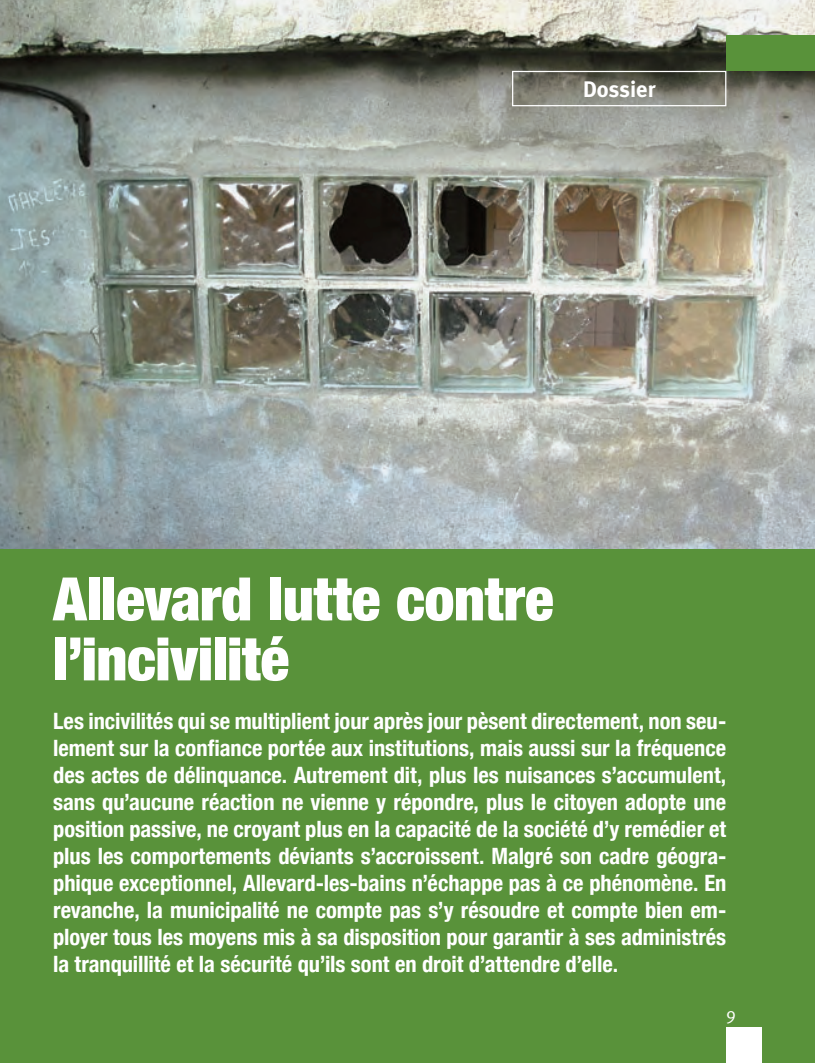
<style>
.page{position:relative;width:815px;height:1063px;background:#fff}
.page>*{position:absolute;margin:0;border:0;box-sizing:border-box;transform-origin:0 0}
.t1{font:900 condensed 60px/60px "Helvetica Neue";letter-spacing:-.01em;color:#fff}
.t2{font:700 condensed 22.5px/27px "Helvetica Neue";color:#fff;text-align:justify}
.t3{font:700 22.5px "Meta Plus";color:#fff}
.t4{font:17.5px "Meta Plus Normal";color:#fff}
</style>
<div class="page">
<img style="left:0;top:0;width:815px;height:549px">
<div style="left:0;top:549px;width:815px;height:514px;background:#59923a"></div>
<div style="left:726px;top:35px;width:89px;height:36px;background:#59923a"></div>
<div style="left:512px;top:71px;width:214px;height:35px;border:1px solid #fff"></div>
<div style="left:726px;top:1028px;width:36px;height:35px;background:#fff"></div>
<p class="t3" style="left:583px;top:77px;width:74px">Dossier</p>
<h1 class="t1" style="left:53px;top:568px;width:502px">Allevard lutte contre l’incivilité</h1>
<p class="t2" style="left:53px;top:707px;width:675px">Les incivilités qui se multiplient jour après jour pèsent directement, non seu&shy;lement sur la confiance portée aux institutions, mais aussi sur la fréquence des actes de délinquance. Autrement dit, plus les nuisances s’accumulent, sans qu’aucune réaction ne vienne y répondre, plus le citoyen adopte une position passive, ne croyant plus en la capacité de la société d’y remédier et plus les comportements déviants s’accroissent. Malgré son cadre géogra&shy;phique exceptionnel, Allevard-les-bains n’échappe pas à ce phénomène. En revanche, la municipalité ne compte pas s’y résoudre et compte bien em&shy;ployer tous les moyens mis à sa disposition pour garantir à ses administrés la tranquillité et la sécurité qu’ils sont en droit d’attendre d’elle.</p>
<p class="t4" style="left:726px;top:1004px;width:11px">9</p>
</div>
